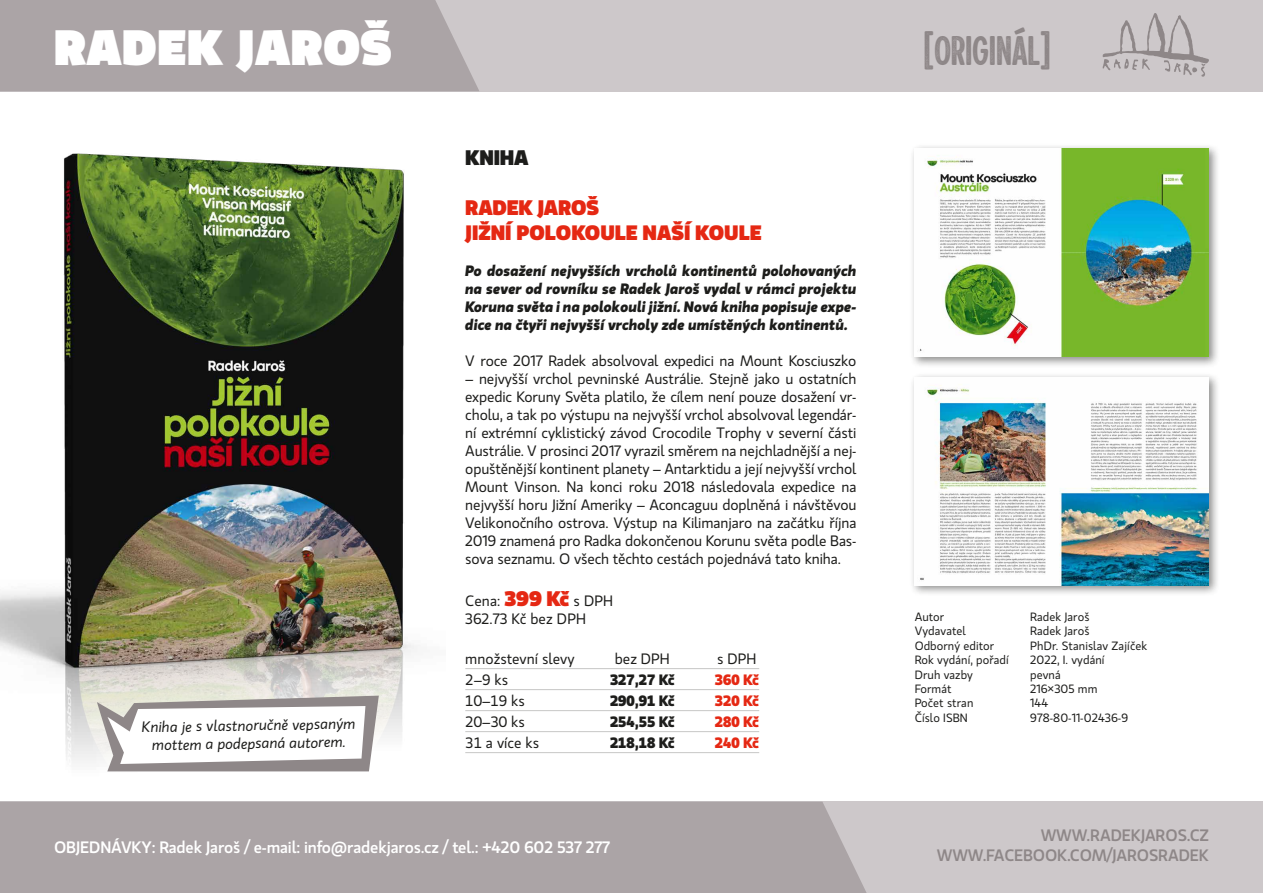
<style>
.page{position:relative;width:1263px;height:893px;background:#fff}
.page>*{position:absolute;margin:0;border:0;box-sizing:border-box;transform-origin:0 0}
.t1{font:49.5px "Gloriola Display Fat";letter-spacing:.02em;color:#fff}
.t2{font:48px "Sonder Print Sans 1";color:#8e8788}
.t3{font:900 21px "Gloriola Display";letter-spacing:-.01em;color:#e52813}
.t4{font:900 21px "Gloriola Display";letter-spacing:-.01em;color:#1d1d1b}
.t5{font:900 20.85px "Gloriola Display";color:#e52813}
.t6{font:500 16.5px "Gloriola";letter-spacing:-.01em;color:#fff}
.t7{font:500 16.5px/19.8px "Gloriola";letter-spacing:-.01em;color:#8e8788;text-align:right}
.t8{font:15px/18px "Gloriola";letter-spacing:-.01em;color:#1d1d1b;text-align:justify}
.t9{font:italic 700 15px/18px "Gloriola";color:#1d1d1b;text-align:justify}
.t10{font:italic 15px/18px "Gloriola";color:#1d1d1b;text-align:center}
.t11{font:700 15px "Gloriola";color:#1d1d1b}
.t12{font:700 15px "Gloriola";color:#e52813}
.t13{font:12px "Gloriola";letter-spacing:.005em;color:#1d1d1b}
.s1{font-family:"Gloriola Display";font-weight:900;font-size:21px;color:#e52813}
</style>
<div class="page">
<div style="left:0;top:0;width:1263px;height:91px;background:#cdc8ca"></div>
<div style="left:0;top:0;width:479px;height:91px;background:#aba4a6"></div>
<div style="left:0;top:802px;width:1263px;height:91px;background:#cdc8ca"></div>
<div style="left:0;top:802px;width:867px;height:91px;background:#aba4a6"></div>
<svg style="left:1103px;top:13px;width:106px;height:64px"></svg>
<img style="left:0;top:153px;width:445px;height:649px">
<div style="left:909px;top:372px;width:311px;height:224px;background:#1d1d1b;opacity:.5"></div>
<img style="left:915px;top:377px;width:294px;height:208px">
<div style="left:909px;top:144px;width:311px;height:224px;background:#1d1d1b;opacity:.5"></div>
<img style="left:915px;top:149px;width:294px;height:208px">
<hr style="left:465px;top:668px;width:294px;height:1px;background:#c7c7c6">
<hr style="left:465px;top:689px;width:294px;height:1px;background:#c7c7c6">
<hr style="left:465px;top:710px;width:294px;height:1px;background:#c7c7c6">
<hr style="left:465px;top:731px;width:294px;height:1px;background:#c7c7c6">
<hr style="left:465px;top:752px;width:294px;height:1px;background:#c7c7c6">
<svg style="left:97px;top:696px;width:282px;height:75px"></svg>
<h1 class="t1" style="left:54px;top:18px;width:339px">RADEK JAROŠ</h1>
<p class="t10" style="left:142px;top:719px;width:215px;rotate:-1deg">Kniha je s vlastnoručně vepsaným mottem a podepsaná autorem.</p>
<h3 class="t4" style="left:465px;top:145px;width:65px">KNIHA</h3>
<h3 class="t3" style="left:465px;top:195px;width:135px">RADEK JAROŠ</h3>
<h3 class="t5" style="left:465px;top:221px;width:298px">JIŽNÍ POLOKOULE NAŠÍ KOULE</h3>
<p class="t9" style="left:465px;top:262px;width:393px">Po dosažení nejvyšších vrcholů kontinentů polohovaných na sever od rovníku se Radek Jaroš vydal v rámci projektu Koruna světa i na polokouli jižní. Nová kniha popisuje expe&shy;dice na čtyři nejvyšší vrcholy zde umístěných kontinentů.</p>
<p class="t8" style="left:465px;top:352px;width:393px">V roce 2017 Radek absolvoval expedici na Mount Kosciuszko</p>
<p class="t8" style="left:465px;top:370px;width:393px">– nejvyšší vrchol pevninské Austrálie. Stejně jako u ostatních expedic Koruny Světa platilo, že cílem není pouze dosažení vr&shy;cholu, a tak po výstupu na nejvyšší vrchol absolvoval legendár&shy;ní extrémní cyklistický závod Crocodile Trophy v severní části Austrálie. V prosinci 2017 vyrazil směrem na nejchladnější a nej&shy;opuštěnější kontinent planety – Antarktidu a její nejvyšší vrchol Mount Vinson. Na konci roku 2018 následovala expedice na nejvyšší horu Jižní Ameriky – Aconcaguu doplněná i návštěvou Velikonočního ostrova. Výstup na Kilimanjaro na začátku října 2019 znamená pro Radka dokončenou Korunu světa podle Bas&shy;sova seznamu. O všech těchto cestách pojednává tato kniha.</p>
<p class="t8" style="left:465px;top:592px;width:149px">Cena: <span class="s1">399 Kč</span> s DPH<br>362.73 Kč bez DPH</p>
<p class="t8" style="left:465px;top:650px;width:111px">množstevní slevy</p>
<p class="t8" style="left:615px;top:650px;width:57px">bez DPH</p>
<p class="t8" style="left:717px;top:650px;width:41px">s DPH</p>
<p class="t8" style="left:465px;top:671px;width:44px">2–9 ks</p>
<p class="t11" style="left:610px;top:671px;width:66px">327,27 Kč</p>
<p class="t12" style="left:715px;top:671px;width:45px">360 Kč</p>
<p class="t8" style="left:465px;top:692px;width:61px">10–19 ks</p>
<p class="t11" style="left:610px;top:692px;width:66px">290,91 Kč</p>
<p class="t12" style="left:715px;top:692px;width:45px">320 Kč</p>
<p class="t8" style="left:465px;top:713px;width:61px">20–30 ks</p>
<p class="t11" style="left:610px;top:713px;width:66px">254,55 Kč</p>
<p class="t12" style="left:715px;top:713px;width:45px">280 Kč</p>
<p class="t8" style="left:465px;top:734px;width:75px">31 a více ks</p>
<p class="t11" style="left:610px;top:734px;width:66px">218,18 Kč</p>
<p class="t12" style="left:715px;top:734px;width:45px">240 Kč</p>
<p class="t6" style="left:54px;top:838px;width:558px">OBJEDNÁVKY: Radek Jaroš / e-mail: info@radekjaros.cz / tel.: +420 602 537 277</p>
<h2 class="t2" style="left:923px;top:24px;width:129px">[ORIGINÁL]</h2>
<p class="t13" style="left:915px;top:610px;width:31px">Autor</p>
<p class="t13" style="left:1030px;top:610px;width:61px">Radek Jaroš</p>
<p class="t13" style="left:915px;top:624px;width:53px">Vydavatel</p>
<p class="t13" style="left:1030px;top:624px;width:61px">Radek Jaroš</p>
<p class="t13" style="left:915px;top:639px;width:81px">Odborný editor</p>
<p class="t13" style="left:1030px;top:639px;width:118px">PhDr. Stanislav Zajíček</p>
<p class="t13" style="left:915px;top:653px;width:96px">Rok vydání, pořadí</p>
<p class="t13" style="left:1030px;top:653px;width:76px">2022, I. vydání</p>
<p class="t13" style="left:915px;top:667px;width:60px">Druh vazby</p>
<p class="t13" style="left:1030px;top:667px;width:32px">pevná</p>
<p class="t13" style="left:915px;top:682px;width:39px">Formát</p>
<p class="t13" style="left:1030px;top:682px;width:69px">216×305 mm</p>
<p class="t13" style="left:915px;top:696px;width:60px">Počet stran</p>
<p class="t13" style="left:1030px;top:696px;width:19px">144</p>
<p class="t13" style="left:915px;top:711px;width:55px">Číslo ISBN</p>
<p class="t13" style="left:1030px;top:711px;width:99px">978-80-11-02436-9</p>
<p class="t7" style="left:937px;top:826px;width:274px">WWW.RADEKJAROS.CZ<br>WWW.FACEBOOK.COM/JAROSRADEK</p>
</div>
